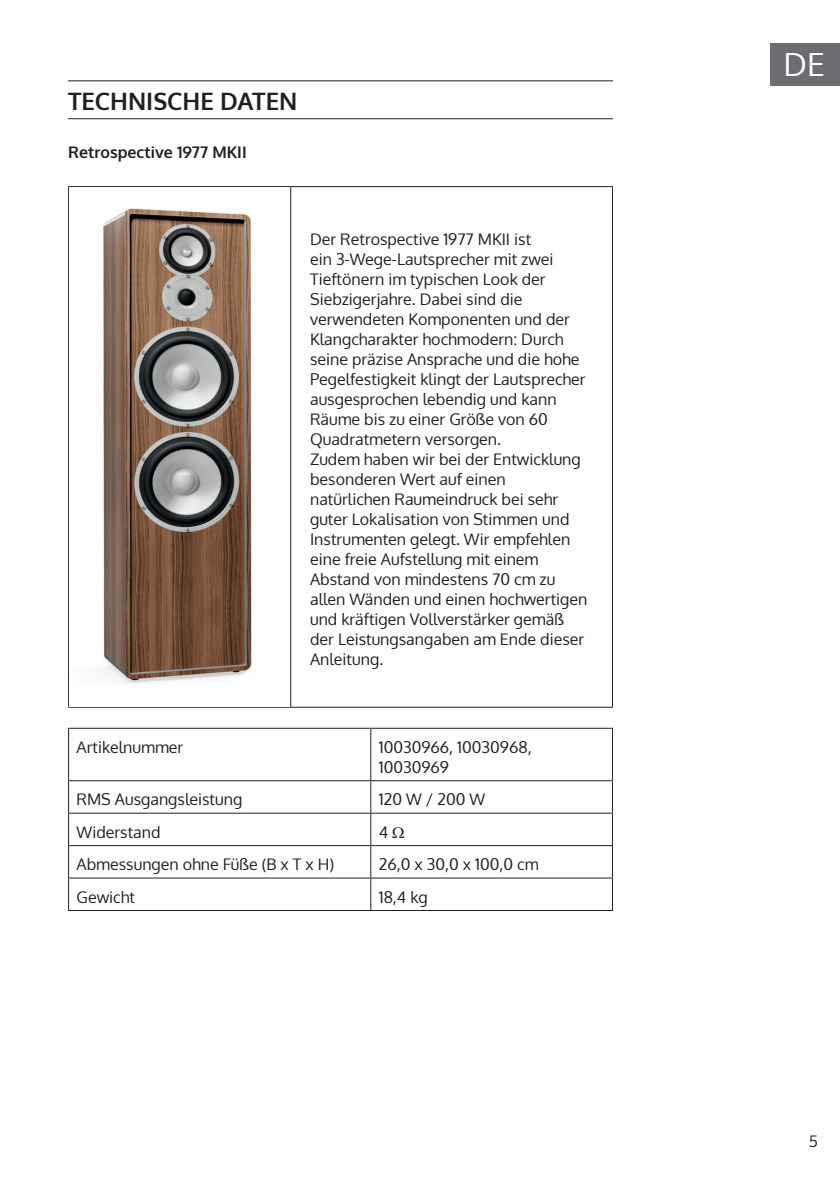
<style>
.page{position:relative;width:840px;height:1191px;background:#fff}
.page>*{position:absolute;margin:0;border:0;box-sizing:border-box;transform-origin:0 0}
.t1{font:32px "Oxygen";color:#fff}
.t2{font:700 24px "Oxygen";color:#231f20}
.t3{font:16px/20px "Oxygen";color:#231f20}
.t4{font:700 16px "Oxygen";color:#231f20}
</style>
<div class="page">
<div style="left:770px;top:43px;width:69px;height:42px;background:#6c6d70"></div>
<hr style="left:68px;top:80px;width:544px;height:1px;background:#231f20">
<hr style="left:68px;top:118px;width:544px;height:1px;background:#231f20">
<hr style="left:68px;top:186px;width:222px;height:1px;background:#231f20">
<hr style="left:68px;top:187px;width:1px;height:520px;background:#231f20">
<hr style="left:290px;top:186px;width:322px;height:1px;background:#231f20">
<hr style="left:290px;top:187px;width:1px;height:520px;background:#231f20">
<hr style="left:611px;top:187px;width:1px;height:520px;background:#231f20">
<hr style="left:68px;top:707px;width:222px;height:1px;background:#231f20">
<hr style="left:290px;top:707px;width:322px;height:1px;background:#231f20">
<img style="left:102px;top:208px;width:150px;height:476px">
<hr style="left:68px;top:728px;width:302px;height:1px;background:#231f20">
<hr style="left:68px;top:729px;width:1px;height:51px;background:#231f20">
<hr style="left:370px;top:728px;width:242px;height:1px;background:#231f20">
<hr style="left:370px;top:729px;width:1px;height:51px;background:#231f20">
<hr style="left:611px;top:729px;width:1px;height:51px;background:#231f20">
<hr style="left:68px;top:780px;width:302px;height:1px;background:#231f20">
<hr style="left:68px;top:781px;width:1px;height:31px;background:#231f20">
<hr style="left:370px;top:780px;width:242px;height:1px;background:#231f20">
<hr style="left:370px;top:781px;width:1px;height:31px;background:#231f20">
<hr style="left:611px;top:781px;width:1px;height:31px;background:#231f20">
<hr style="left:68px;top:812px;width:302px;height:1px;background:#231f20">
<hr style="left:68px;top:813px;width:1px;height:32px;background:#231f20">
<hr style="left:370px;top:812px;width:242px;height:1px;background:#231f20">
<hr style="left:370px;top:813px;width:1px;height:32px;background:#231f20">
<hr style="left:611px;top:813px;width:1px;height:32px;background:#231f20">
<hr style="left:68px;top:845px;width:302px;height:1px;background:#231f20">
<hr style="left:68px;top:846px;width:1px;height:31px;background:#231f20">
<hr style="left:370px;top:845px;width:242px;height:1px;background:#231f20">
<hr style="left:370px;top:846px;width:1px;height:31px;background:#231f20">
<hr style="left:611px;top:846px;width:1px;height:31px;background:#231f20">
<hr style="left:68px;top:877px;width:302px;height:1px;background:#231f20">
<hr style="left:68px;top:878px;width:1px;height:32px;background:#231f20">
<hr style="left:370px;top:877px;width:242px;height:1px;background:#231f20">
<hr style="left:370px;top:878px;width:1px;height:32px;background:#231f20">
<hr style="left:611px;top:878px;width:1px;height:32px;background:#231f20">
<hr style="left:68px;top:910px;width:302px;height:1px;background:#231f20">
<hr style="left:370px;top:910px;width:242px;height:1px;background:#231f20">
<h2 class="t2" style="left:68px;top:86px;width:231px">TECHNISCHE DATEN</h2>
<p class="t4" style="left:68px;top:142px;width:180px">Retrospective 1977 MKII</p>
<p class="t3" style="left:310px;top:229px;width:279px">Der Retrospective 1977 MKII ist<br>ein 3-Wege-Lautsprecher mit zwei<br>Tieftönern im typischen Look der<br>Siebzigerjahre. Dabei sind die verwendeten Komponenten und der<br>Klangcharakter hochmodern: Durch seine präzise Ansprache und die hohe<br>Pegelfestigkeit klingt der Lautsprecher ausgesprochen lebendig und kann<br>Räume bis zu einer Größe von 60<br>Quadratmetern versorgen.<br>Zudem haben wir bei der Entwicklung besonderen Wert auf einen natürlichen Raumeindruck bei sehr guter Lokalisation von Stimmen und<br>Instrumenten gelegt. Wir empfehlen eine freie Aufstellung mit einem<br>Abstand von mindestens 70 cm zu allen Wänden und einen hochwertigen und kräftigen Vollverstärker gemäß der Leistungsangaben am Ende dieser<br>Anleitung.</p>
<p class="t3" style="left:77px;top:737px;width:108px">Artikelnummer</p>
<p class="t3" style="left:378px;top:737px;width:154px">10030966, 10030968,<br>10030969</p>
<p class="t3" style="left:77px;top:789px;width:167px">RMS Ausgangsleistung</p>
<p class="t3" style="left:378px;top:789px;width:108px">120 W / 200 W</p>
<p class="t3" style="left:77px;top:822px;width:85px">Widerstand</p>
<p class="t3" style="left:378px;top:822px;width:11px">4</p>
<p class="t3" style="left:77px;top:854px;width:259px">Abmessungen ohne Füße (B x T x H)</p>
<p class="t3" style="left:378px;top:854px;width:161px">26,0 x 30,0 x 100,0 cm</p>
<p class="t3" style="left:77px;top:886px;width:60px">Gewicht</p>
<p class="t3" style="left:378px;top:886px;width:50px">18,4 kg</p>
<h1 class="t1" style="left:783px;top:43px;width:43px">DE</h1>
<p class="t3" style="left:808px;top:1130px;width:11px">5</p>
</div>
